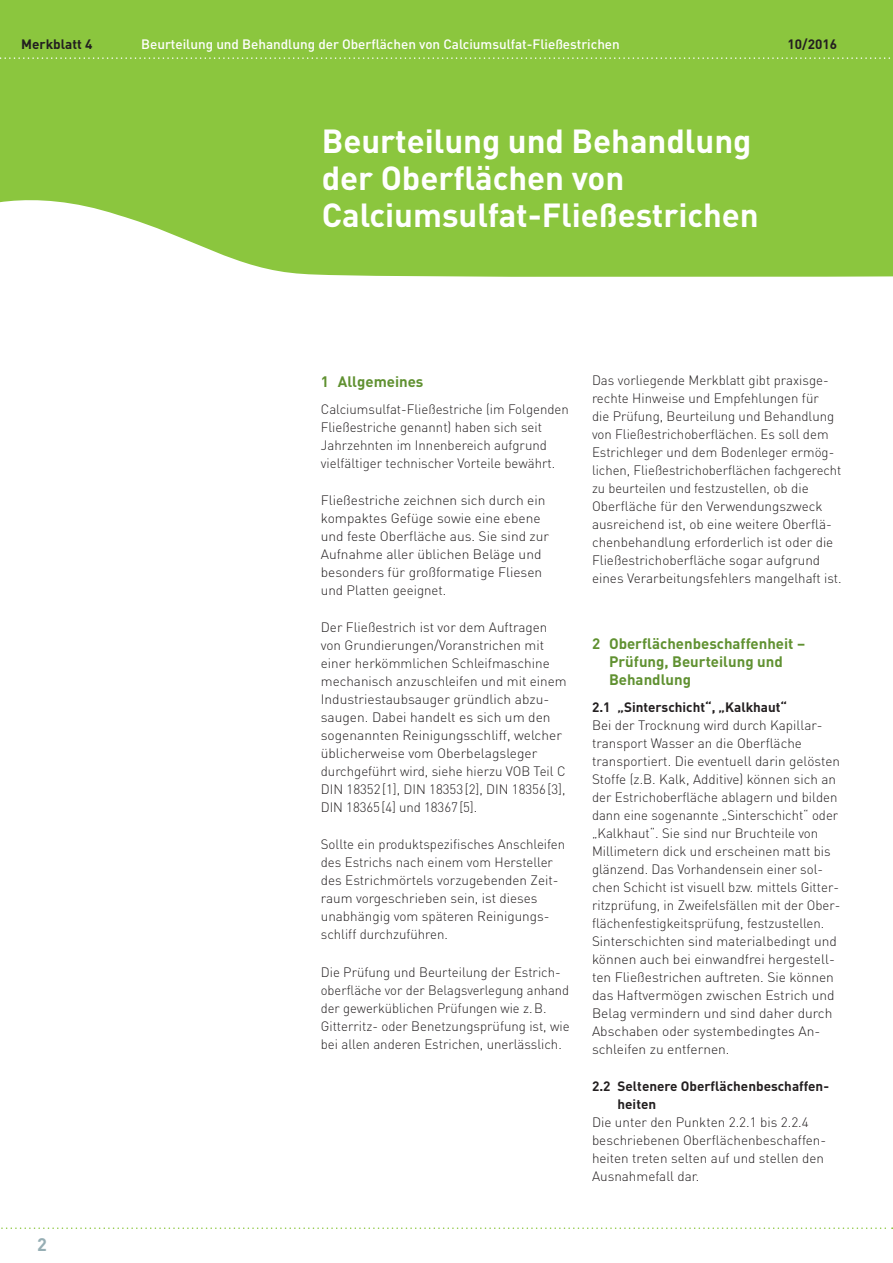
<style>
.page{position:relative;width:893px;height:1263px;background:#fff}
.page>*{position:absolute;margin:0;border:0;box-sizing:border-box;transform-origin:0 0}
.t1{font:700 33px/37.5px "DIN";color:#fff}
.t2{font:700 18px "DIN";color:#96aeb4}
.t3{font:700 15px/18px "DIN";color:#609131}
.t4{font:300 13.5px/18px "DIN";color:#231f20}
.t5{font:700 13.5px/18px "DIN";color:#231f20}
.t6{font:500 13.5px "DIN";color:#fff}
</style>
<div class="page">
<div style="left:0;top:0;width:893px;height:281px;background:#8bc63e"></div>
<svg style="left:1px;top:1227px;width:892px;height:2px"></svg>
<svg style="left:0;top:200px;width:893px;height:81px"></svg>
<svg style="left:0;top:57px;width:890px;height:2px"></svg>
<p class="t5" style="left:21px;top:34px;width:73px">Merkblatt 4</p>
<p class="t6" style="left:141px;top:35px;width:480px">Beurteilung und Behandlung der Oberflächen von Calciumsulfat-Fließestrichen</p>
<p class="t5" style="left:787px;top:34px;width:51px">10/2016</p>
<h1 class="t1" style="left:322px;top:120px;width:439px">Beurteilung und Behandlung der Oberflächen von<br>Calciumsulfat-Fließestrichen</h1>
<h2 class="t2" style="left:37px;top:1233px;width:11px">2</h2>
<p class="t3" style="left:321px;top:372px;width:104px">1 Allgemeines</p>
<p class="t4" style="left:321px;top:400px;width:250px">Calciumsulfat-Fließestriche (im Folgenden Fließestriche genannt) haben sich seit Jahrzehnten im Innenbereich aufgrund vielfältiger technischer Vorteile bewährt.</p>
<p class="t4" style="left:321px;top:491px;width:230px">Fließestriche zeichnen sich durch ein kompaktes Gefüge sowie eine ebene und feste Oberfläche aus. Sie sind zur Aufnahme aller üblichen Beläge und besonders für großformatige Fliesen und Platten geeignet.</p>
<p class="t4" style="left:321px;top:618px;width:247px">Der Fließestrich ist vor dem Auftragen von Grundierungen/Voranstrichen mit einer herkömmlichen Schleifmaschine mechanisch anzuschleifen und mit einem Industriestaubsauger gründlich abzu&shy;saugen. Dabei handelt es sich um den sogenannten Reinigungsschliff, welcher üblicherweise vom Oberbelagsleger durchgeführt wird, siehe hierzu VOB Teil C DIN 18352[1], DIN 18353[2], DIN 18356[3], DIN 18365[4] und 18367[5].</p>
<p class="t4" style="left:321px;top:835px;width:246px">Sollte ein produktspezifisches Anschleifen des Estrichs nach einem vom Hersteller des Estrichmörtels vorzugebenden Zeit&shy;raum vorgeschrieben sein, ist dieses unabhängig vom späteren Reinigungs&shy;schliff durchzuführen.</p>
<p class="t4" style="left:321px;top:962px;width:250px">Die Prüfung und Beurteilung der Estrich&shy;oberfläche vor der Belagsverlegung anhand der gewerküblichen Prüfungen wie z.B.<br>Gitterritz- oder Benetzungsprüfung ist, wie bei allen anderen Estrichen, unerlässlich.</p>
<p class="t4" style="left:592px;top:371px;width:251px">Das vorliegende Merkblatt gibt praxisge&shy;rechte Hinweise und Empfehlungen für<br>die Prüfung, Beurteilung und Behandlung von Fließestrichoberflächen. Es soll dem Estrichleger und dem Bodenleger ermög&shy;lichen, Fließestrichoberflächen fachgerecht zu beurteilen und festzustellen, ob die Oberfläche für den Verwendungszweck ausreichend ist, ob eine weitere Oberflä&shy;chenbehandlung erforderlich ist oder die Fließestrichoberfläche sogar aufgrund eines Verarbeitungsfehlers mangelhaft ist.</p>
<p class="t3" style="left:609px;top:634px;width:198px;text-indent:-17px">2 Oberflächenbeschaffenheit –<br>Prüfung, Beurteilung und<br>Behandlung</p>
<p class="t5" style="left:592px;top:697px;width:197px">2.1 „Sinterschicht“, „Kalkhaut“</p>
<p class="t4" style="left:592px;top:716px;width:250px">Bei der Trocknung wird durch Kapillar&shy;transport Wasser an die Oberfläche transportiert. Die eventuell darin gelösten Stoffe (z.B. Kalk, Additive) können sich an der Estrichoberfläche ablagern und bilden dann eine sogenannte „Sinterschicht“ oder „Kalkhaut“. Sie sind nur Bruchteile von Millimetern dick und erscheinen matt bis glänzend. Das Vorhandensein einer sol&shy;chen Schicht ist visuell bzw. mittels Gitter&shy;ritzprüfung, in Zweifelsfällen mit der Ober&shy;flächenfestigkeitsprüfung, festzustellen.<br>Sinterschichten sind materialbedingt und können auch bei einwandfrei hergestell&shy;ten Fließestrichen auftreten. Sie können das Haftvermögen zwischen Estrich und Belag vermindern und sind daher durch Abschaben oder systembedingtes An&shy;schleifen zu entfernen.</p>
<p class="t5" style="left:617px;top:1077px;width:213px;text-indent:-26px">2.2 Seltenere Oberflächenbeschaffen&shy;heiten</p>
<p class="t4" style="left:592px;top:1113px;width:236px">Die unter den Punkten 2.2.1 bis 2.2.4 beschriebenen Oberflächenbeschaffen&shy;heiten treten selten auf und stellen den Ausnahmefall dar.</p>
</div>
